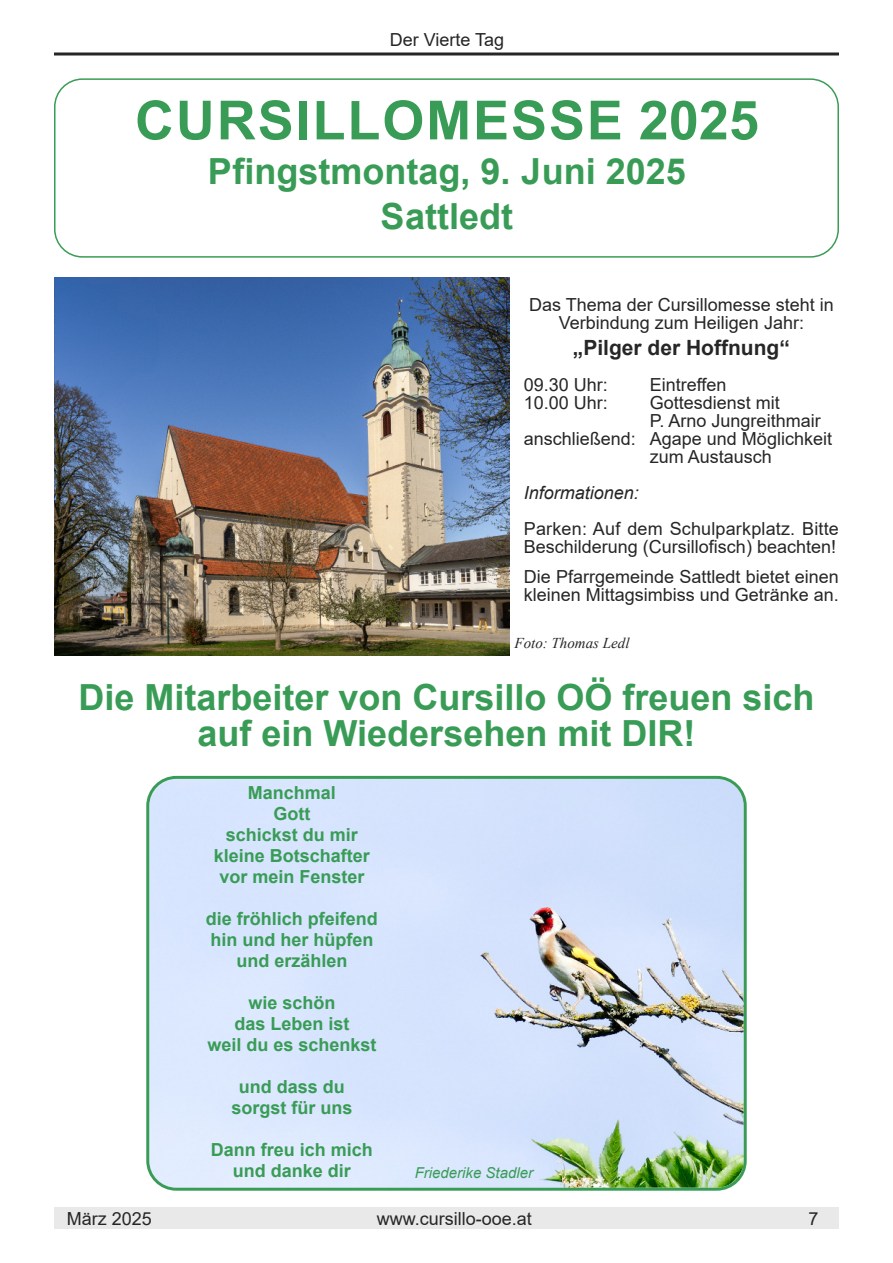
<style>
.page{position:relative;width:893px;height:1263px;background:#fff}
.page>*{position:absolute;margin:0;border:0;box-sizing:border-box;transform-origin:0 0}
.t1{font:700 54px "Arial";letter-spacing:.035em;color:#399c56}
.t2{font:700 36px/45px "Arial";color:#399c56;text-align:center}
.t3{font:700 21px "Arial";color:#272627}
.t4{font:18px/18px "Arial";color:#272627}
.t5{font:700 18px/21px "Arial";color:#399c56;text-align:center}
.t6{font:italic 18px "Arial";color:#272627}
.t7{font:italic 15px "Arial";color:#399c56}
.t8{font:italic 15px "Times New Roman";color:#272627}
</style>
<div class="page">
<div style="left:54px;top:1208px;width:785px;height:21px;background:#e9e9e9"></div>
<svg style="left:54px;top:52px;width:785px;height:4px"></svg>
<svg style="left:54px;top:78px;width:785px;height:180px"></svg>
<img style="left:54px;top:278px;width:455px;height:377px">
<svg style="left:146px;top:776px;width:601px;height:415px"></svg>
<p class="t4" style="left:390px;top:30px;width:116px">Der Vierte Tag</p>
<h1 class="t1" style="left:135px;top:90px;width:625px">cursillOMesse 2025</h1>
<h2 class="t2" style="left:208px;top:149px;width:479px">Pfingstmontag, 9. Juni 2025 sattledt</h2>
<p class="t4" style="left:529px;top:296px;width:306px;text-align:center">Das Thema der Cursillomesse steht in<br>Verbindung zum Heiligen Jahr:</p>
<p class="t3" style="left:573px;top:336px;width:218px">„Pilger der hoffnung“</p>
<p class="t4" style="left:524px;top:376px;width:86px">09.30 Uhr:</p>
<p class="t4" style="left:650px;top:376px;width:78px">Eintreffen</p>
<p class="t4" style="left:524px;top:394px;width:86px">10.00 Uhr:</p>
<p class="t4" style="left:650px;top:394px;width:132px">Gottesdienst mit</p>
<p class="t4" style="left:650px;top:412px;width:172px">P. Arno Jungreithmair</p>
<p class="t4" style="left:524px;top:430px;width:310px">anschließend: Agape und Möglichkeit</p>
<p class="t4" style="left:650px;top:448px;width:124px">zum Austausch</p>
<p class="t6" style="left:524px;top:483px;width:117px">Informationen:</p>
<p class="t4" style="left:524px;top:520px;width:317px">Parken: Auf dem Schulparkplatz. Bitte<br>Beschilderung (Cursillofisch) beachten!</p>
<p class="t4" style="left:524px;top:568px;width:317px">Die Pfarrgemeinde Sattledt bietet einen kleinen Mittagsimbiss und Getränke an.</p>
<p class="t8" style="left:514px;top:635px;width:117px">Foto: Thomas Ledl</p>
<h2 class="t2" style="left:78px;top:680px;width:738px;line-height:36px">die Mitarbeiter von cursillo OÖ freuen sich auf ein wiedersehen mit dir!</h2>
<p class="t5" style="left:214px;top:782px;width:158px">Manchmal<br>Gott<br>schickst du mir kleine botschafter vor mein Fenster</p>
<p class="t5" style="left:206px;top:908px;width:173px">die fröhlich pfeifend hin und her hüpfen und erzählen</p>
<p class="t5" style="left:207px;top:992px;width:171px">wie schön<br>das leben ist<br>weil du es schenkst</p>
<p class="t5" style="left:231px;top:1076px;width:122px">und dass du sorgst für uns</p>
<p class="t5" style="left:211px;top:1139px;width:164px">dann freu ich mich und danke dir</p>
<p class="t7" style="left:415px;top:1164px;width:120px">Friederike Stadler</p>
<p class="t4" style="left:67px;top:1210px;width:87px">März 2025</p>
<p class="t4" style="left:377px;top:1210px;width:157px">www.cursillo-ooe.at</p>
<p class="t4" style="left:808px;top:1210px;width:12px">7</p>
</div>
